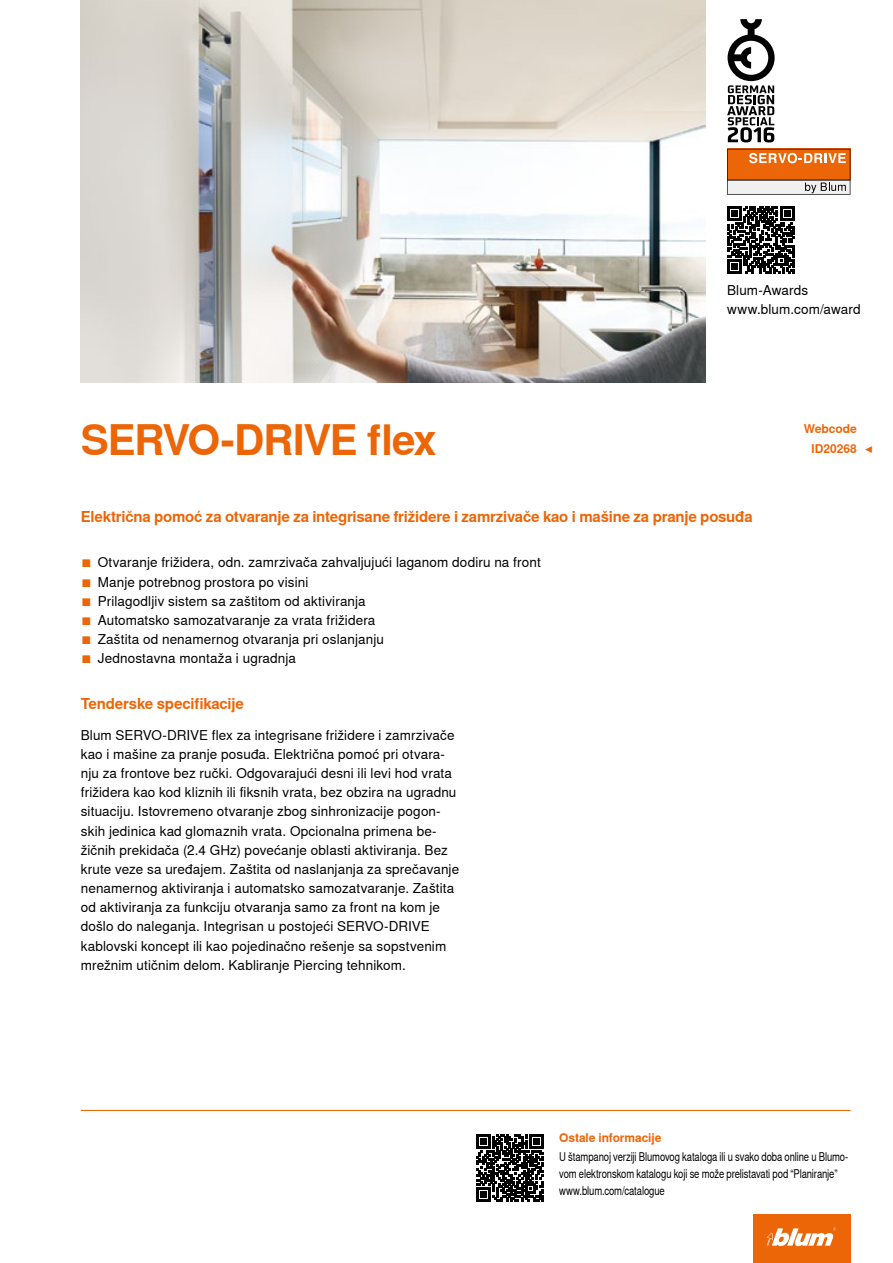
<style>
.page{position:relative;width:893px;height:1263px;background:#fff}
.page>*{position:absolute;margin:0;border:0;box-sizing:border-box;transform-origin:0 0}
.CB_AF_Ueber_Tit2{font:700 42px "Nimbus Sans Global";letter-spacing:-.04em;color:#ec6608}
.CB_AF_Ueber_Ber1o_li{font:700 15px "Nimbus Sans Global";letter-spacing:-.015em;color:#ec6608}
.CB_AF_FliesIMG_li{font:13.5px/19.2px "Nimbus Sans Global";letter-spacing:.01em;color:#000}
.CB_AF_Bes_IMG9{font:13.5px "Nimbus Sans Global";letter-spacing:.01em;color:#000}
.CB_AF_Fliess_li{font:12px/17px "Nimbus Sans Global";letter-spacing:-.01em;color:#000;scale:.79 1}
.CB_AF_Ueber_Ber2o_li{font:700 12px "Nimbus Sans Global";letter-spacing:-.01em;color:#ec6608}
.CB_AF_Ueber_Ber2o_re{font:700 12px "Nimbus Sans Global";letter-spacing:-.005em;color:#ec6608}
.s1{color:#ec6608}
</style>
<div class="page">
<img style="left:81px;top:0;width:625px;height:383px">
<svg style="left:727px;top:19px;width:48px;height:123px"></svg>
<svg style="left:727px;top:149px;width:123px;height:46px"></svg>
<div style="left:753px;top:1214px;width:97px;height:49px;background:#ec6608"></div>
<svg style="left:767px;top:1227px;width:69px;height:19px"></svg>
<svg style="left:727px;top:206px;width:67px;height:68px"></svg>
<hr style="left:81px;top:1110px;width:769px;height:1px;background:#ec6608">
<svg style="left:476px;top:1134px;width:67px;height:67px"></svg>
<p class="CB_AF_Ueber_Tit2" style="left:81px;top:416px;width:358px">SERVO-DRIVE flex</p>
<p class="CB_AF_FliesIMG_li" style="left:727px;top:281px;width:83px">Blum-Awards</p>
<p class="CB_AF_FliesIMG_li" style="left:727px;top:300px;width:135px">www.blum.com/award</p>
<p class="CB_AF_Ueber_Ber2o_re" style="left:804px;top:422px;width:55px">Webcode</p>
<p class="CB_AF_Ueber_Ber2o_re" style="left:811px;top:441px;width:47px">ID20268</p>
<p class="CB_AF_Ueber_Ber2o_re" style="left:865px;top:441px;width:11px">◀</p>
<p class="CB_AF_Ueber_Ber1o_li" style="left:81px;top:508px;width:673px">Električna pomoć za otvaranje za integrisane frižidere i zamrzivače kao i mašine za pranje posuđa</p>
<p class="CB_AF_Bes_IMG9" style="left:81px;top:555px;width:461px"><span class="s1">■</span> Otvaranje frižidera, odn. zamrzivača zahvaljujući laganom dodiru na front</p>
<p class="CB_AF_Bes_IMG9" style="left:81px;top:574px;width:229px"><span class="s1">■</span> Manje potrebnog prostora po visini</p>
<p class="CB_AF_Bes_IMG9" style="left:81px;top:593px;width:287px"><span class="s1">■</span> Prilagodljiv sistem sa zaštitom od aktiviranja</p>
<p class="CB_AF_Bes_IMG9" style="left:81px;top:612px;width:296px"><span class="s1">■</span> Automatsko samozatvaranje za vrata frižidera</p>
<p class="CB_AF_Bes_IMG9" style="left:81px;top:631px;width:305px"><span class="s1">■</span> Zaštita od nenamernog otvaranja pri oslanjanju</p>
<p class="CB_AF_Bes_IMG9" style="left:81px;top:651px;width:217px"><span class="s1">■</span> Jednostavna montaža i ugradnja</p>
<p class="CB_AF_Ueber_Ber1o_li" style="left:81px;top:695px;width:165px">Tenderske specifikacije</p>
<p class="CB_AF_FliesIMG_li" style="left:81px;top:725px;width:380px">Blum SERVO-DRIVE flex za integrisane frižidere i zamrzivače kao i mašine za pranje posuđa. Električna pomoć pri otvara&shy;nju za frontove bez ručki. Odgovarajući desni ili levi hod vrata frižidera kao kod kliznih ili fiksnih vrata, bez obzira na ugradnu situaciju. Istovremeno otvaranje zbog sinhronizacije pogon&shy;skih jedinica kad glomaznih vrata. Opcionalna primena be&shy;žičnih prekidača (2.4 GHz) povećanje oblasti aktiviranja. Bez krute veze sa uređajem. Zaštita od naslanjanja za sprečavanje nenamernog aktiviranja i automatsko samozatvaranje. Zaštita od aktiviranja za funkciju otvaranja samo za front na kom je došlo do naleganja. Integrisan u postojeći SERVO-DRIVE kablovski koncept ili kao pojedinačno rešenje sa sopstvenim mrežnim utičnim delom. Kabliranje Piercing tehnikom.</p>
<p class="CB_AF_Ueber_Ber2o_li" style="left:559px;top:1130px;width:104px">Ostale informacije</p>
<p class="CB_AF_Fliess_li" style="left:559px;top:1148px;width:367px">U štampanoj verziji Blumovog kataloga ili u svako doba online u Blumo&shy;vom elektronskom katalogu koji se može prelistavati pod “Planiranje”</p>
<p class="CB_AF_Fliess_li" style="left:559px;top:1182px;width:135px">www.blum.com/catalogue</p>
</div>
